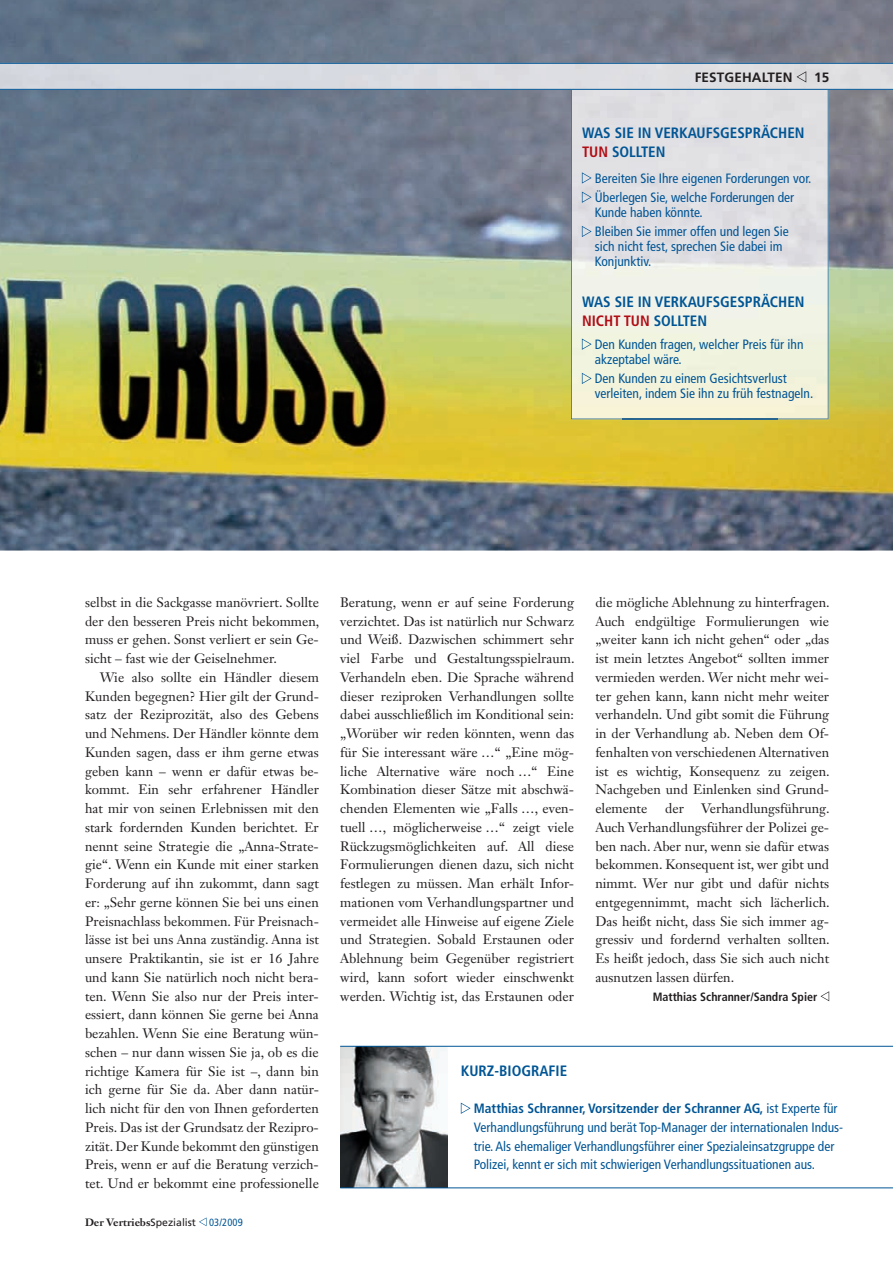
<style>
.page{position:relative;width:893px;height:1263px;background:#fff}
.page>*{position:absolute;margin:0;border:0;box-sizing:border-box;transform-origin:0 0}
.t1{font:700 condensed 15px/18.8px "Frutiger LT Std";color:#005595}
.t2{font:13.5px/18.8px "Janson Text LT Std";color:#231f20;text-align:justify}
.t3{font:condensed 13.5px/15px "Frutiger LT Std";color:#005595}
.t4{font:700 13.5px "Frutiger LT Std";letter-spacing:.01em;color:#231f20}
.t5{font:700 condensed 12px "Frutiger LT Std";color:#231f20}
.t6{font:700 10.5px "Janson Text LT Std";color:#231f20}
.t7{font:condensed 10.5px "Frutiger LT Std";letter-spacing:.01em;color:#005595}
.s1{color:#b00d15}
.s2{font-family:"Frutiger LT Std";font-weight:400}
.s3{font-weight:700}
</style>
<div class="page">
<img style="left:0;top:0;width:893px;height:550px">
<img style="left:623px;top:90px;width:154px;height:328px">
<img style="left:571px;top:90px;width:52px;height:329px">
<img style="left:777px;top:90px;width:51px;height:329px">
<img style="left:622px;top:418px;width:155px;height:1px">
<svg style="left:582px;top:172px;width:10px;height:12px"></svg>
<svg style="left:582px;top:192px;width:10px;height:11px"></svg>
<svg style="left:582px;top:226px;width:10px;height:11px"></svg>
<svg style="left:582px;top:338px;width:10px;height:12px"></svg>
<svg style="left:582px;top:373px;width:10px;height:11px"></svg>
<svg style="left:0;top:63px;width:893px;height:27px;background:#cbd2db"></svg>
<svg style="left:199px;top:1217px;width:8px;height:9px"></svg>
<img style="left:340px;top:1047px;width:108px;height:140px">
<svg style="left:461px;top:1102px;width:10px;height:12px"></svg>
<hr style="left:340px;top:1046px;width:553px;height:1px;background:#005595">
<hr style="left:340px;top:1187px;width:553px;height:1px;background:#005595">
<svg style="left:820px;top:991px;width:9px;height:10px"></svg>
<p class="t4" style="left:695px;top:69px;width:99px">FESTGEHALTEN</p>
<p class="t4" style="left:814px;top:69px;width:17px">15</p>
<p class="t1" style="left:582px;top:125px;width:224px">WAS SIE IN VERKAUFSGESPRÄCHEN<br><span class="s1">TUN</span> SOLLTEN</p>
<p class="t3" style="left:595px;top:170px;width:218px;line-height:19.2px">Bereiten Sie Ihre eigenen Forderungen vor.<br>Überlegen Sie, welche Forderungen der</p>
<p class="t3" style="left:595px;top:204px;width:195px;line-height:19.2px">Kunde haben könnte.<br>Bleiben Sie immer offen und legen Sie</p>
<p class="t3" style="left:595px;top:240px;width:189px">sich nicht fest, sprechen Sie dabei im<br>Konjunktiv.</p>
<p class="t1" style="left:582px;top:293px;width:224px">WAS SIE IN VERKAUFSGESPRÄCHEN<br><span class="s1">NICHT TUN</span> SOLLTEN</p>
<p class="t3" style="left:595px;top:338px;width:210px">Den Kunden fragen, welcher Preis für ihn akzeptabel wäre.</p>
<p class="t3" style="left:595px;top:372px;width:220px">Den Kunden zu einem Gesichtsverlust verleiten, indem Sie ihn zu früh festnageln.</p>
<p class="t2" style="left:85px;top:594px;width:235px">selbst in die Sackgasse manövriert. Sollte</p>
<p class="t2" style="left:85px;top:613px;width:236px">der den besseren Preis nicht bekommen,</p>
<p class="t2" style="left:85px;top:632px;width:235px">muss er gehen. Sonst verliert er sein Ge-</p>
<p class="t2" style="left:85px;top:650px;width:193px">sicht – fast wie der Geiselnehmer.</p>
<p class="t2" style="left:100px;top:669px;width:220px">Wie also sollte ein Händler diesem</p>
<p class="t2" style="left:85px;top:688px;width:235px">Kunden begegnen? Hier gilt der Grund-</p>
<p class="t2" style="left:85px;top:707px;width:235px">satz der Reziprozität, also des Gebens</p>
<p class="t2" style="left:85px;top:725px;width:235px">und Nehmens. Der Händler könnte dem</p>
<p class="t2" style="left:85px;top:744px;width:235px">Kunden sagen, dass er ihm gerne etwas</p>
<p class="t2" style="left:85px;top:763px;width:235px">geben kann – wenn er dafür etwas be-</p>
<p class="t2" style="left:85px;top:782px;width:235px">kommt. Ein sehr erfahrener Händler</p>
<p class="t2" style="left:85px;top:800px;width:235px">hat mir von seinen Erlebnissen mit den</p>
<p class="t2" style="left:85px;top:819px;width:235px">stark fordernden Kunden berichtet. Er</p>
<p class="t2" style="left:85px;top:838px;width:235px">nennt seine Strategie die „Anna-Strate-</p>
<p class="t2" style="left:85px;top:857px;width:235px">gie“. Wenn ein Kunde mit einer starken</p>
<p class="t2" style="left:85px;top:875px;width:235px">Forderung auf ihn zukommt, dann sagt</p>
<p class="t2" style="left:85px;top:894px;width:235px">er: „Sehr gerne können Sie bei uns einen</p>
<p class="t2" style="left:85px;top:913px;width:235px">Preisnachlass bekommen. Für Preisnach-</p>
<p class="t2" style="left:85px;top:932px;width:235px">lässe ist bei uns Anna zuständig. Anna ist</p>
<p class="t2" style="left:85px;top:950px;width:235px">unsere Praktikantin, sie ist er 16 Jahre</p>
<p class="t2" style="left:85px;top:969px;width:235px">und kann Sie natürlich noch nicht bera-</p>
<p class="t2" style="left:85px;top:988px;width:235px">ten. Wenn Sie also nur der Preis inter-</p>
<p class="t2" style="left:85px;top:1007px;width:235px">essiert, dann können Sie gerne bei Anna</p>
<p class="t2" style="left:85px;top:1025px;width:235px">bezahlen. Wenn Sie eine Beratung wün-</p>
<p class="t2" style="left:85px;top:1044px;width:235px">schen – nur dann wissen Sie ja, ob es die</p>
<p class="t2" style="left:85px;top:1063px;width:235px">richtige Kamera für Sie ist –, dann bin</p>
<p class="t2" style="left:85px;top:1082px;width:235px">ich gerne für Sie da. Aber dann natür-</p>
<p class="t2" style="left:85px;top:1100px;width:235px">lich nicht für den von Ihnen geforderten</p>
<p class="t2" style="left:85px;top:1119px;width:235px">Preis. Das ist der Grundsatz der Rezipro-</p>
<p class="t2" style="left:85px;top:1138px;width:235px">zität. Der Kunde bekommt den günstigen</p>
<p class="t2" style="left:85px;top:1157px;width:235px">Preis, wenn er auf die Beratung verzich-</p>
<p class="t2" style="left:85px;top:1175px;width:235px">tet. Und er bekommt eine professionelle</p>
<p class="t6" style="left:85px;top:1216px;width:112px">Der Vertriebs<span class="s2">Spezialist</span></p>
<p class="t7" style="left:209px;top:1218px;width:35px">03/2009</p>
<p class="t2" style="left:340px;top:594px;width:236px">Beratung, wenn er auf seine Forderung verzichtet. Das ist natürlich nur Schwarz und Weiß. Dazwischen schimmert sehr viel Farbe und Gestaltungsspielraum.<br>Verhandeln eben. Die Sprache während dieser reziproken Verhandlungen sollte dabei ausschließlich im Konditional sein: „Worüber wir reden könnten, wenn das für Sie interessant wäre …“ „Eine mög&shy;liche Alternative wäre noch …“ Eine Kombination dieser Sätze mit abschwä&shy;chenden Elementen wie „Falls …, even&shy;tuell …, möglicherweise …“ zeigt viele Rückzugsmöglichkeiten auf. All diese Formulierungen dienen dazu, sich nicht festlegen zu müssen. Man erhält Infor&shy;mationen vom Verhandlungspartner und vermeidet alle Hinweise auf eigene Ziele und Strategien. Sobald Erstaunen oder Ablehnung beim Gegenüber registriert wird, kann sofort wieder einschwenkt werden. Wichtig ist, das Erstaunen oder</p>
<p class="t2" style="left:595px;top:594px;width:236px">die mögliche Ablehnung zu hinterfragen.<br>Auch endgültige Formulierungen wie „weiter kann ich nicht gehen“ oder „das ist mein letztes Angebot“ sollten immer vermieden werden. Wer nicht mehr wei&shy;ter gehen kann, kann nicht mehr weiter verhandeln. Und gibt somit die Führung in der Verhandlung ab. Neben dem Of&shy;fenhalten von verschiedenen Alternativen ist es wichtig, Konsequenz zu zeigen.<br>Nachgeben und Einlenken sind Grund&shy;elemente</p>
<p class="t2" style="left:595px;top:800px;width:236px;text-indent:106px">Verhandlungsführung.<br>Auch Verhandlungsführer der Polizei ge&shy;ben nach. Aber nur, wenn sie dafür etwas bekommen. Konsequent ist, wer gibt und nimmt. Wer nur gibt und dafür nichts entgegennimmt, macht sich lächerlich.<br>Das heißt nicht, dass Sie sich immer ag&shy;gressiv und fordernd verhalten sollten.<br>Es heißt jedoch, dass Sie sich auch nicht ausnutzen lassen dürfen.</p>
<p class="t5" style="left:653px;top:992px;width:166px">Matthias Schranner/Sandra Spier</p>
<p class="t2" style="left:665px;top:800px;width:20px">der</p>
<p class="t1" style="left:461px;top:1062px;width:108px">KURZ-BIOGRAFIE</p>
<p class="t3" style="left:474px;top:1100px;width:371px;line-height:18.8px"><span class="s3">Matthias Schranner, Vorsitzender der Schranner AG,</span> ist Experte für Verhandlungsführung und berät Top-Manager der internationalen Indus&shy;trie. Als ehemaliger Verhandlungsführer einer Spezialeinsatzgruppe der Polizei, kennt er sich mit schwierigen Verhandlungssituationen aus.</p>
</div>
